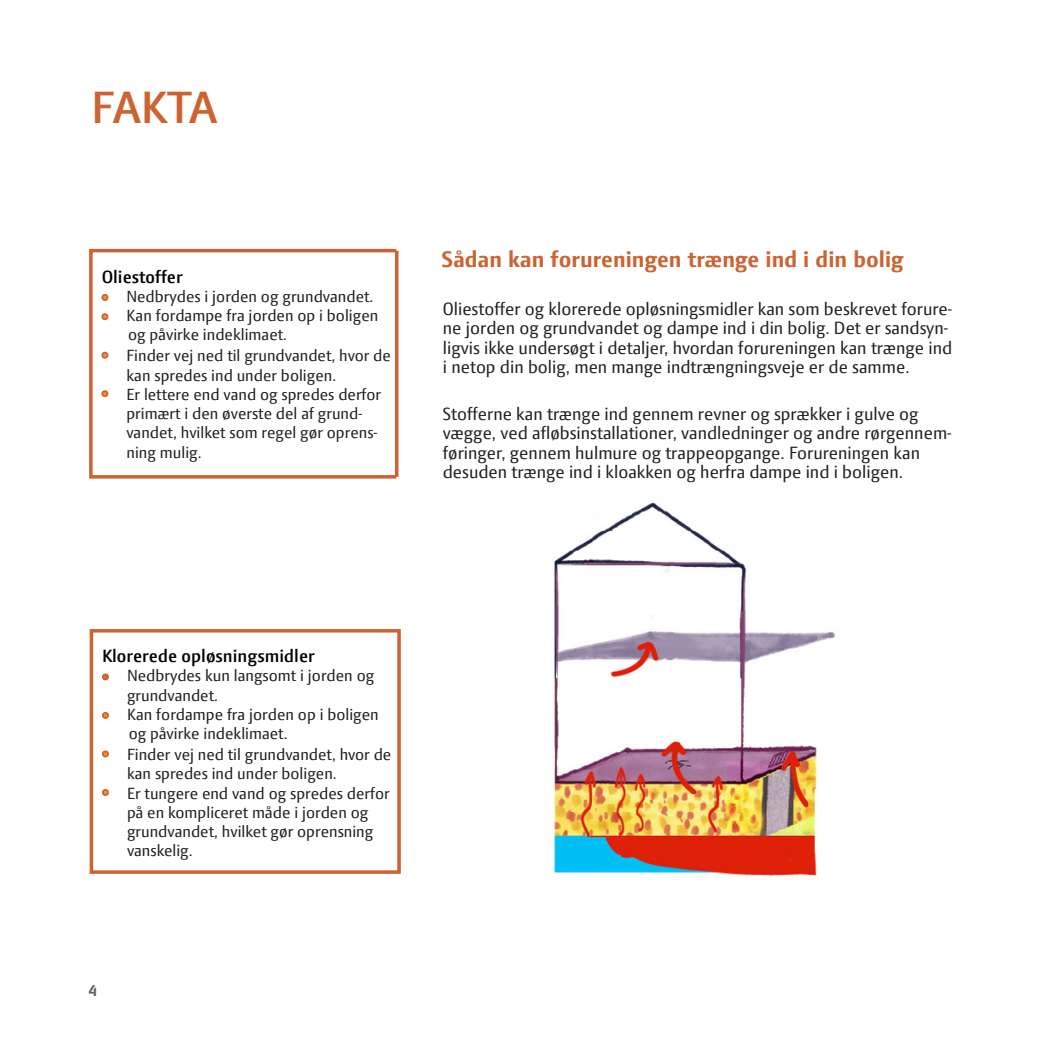
<style>
.page{position:relative;width:1042px;height:1042px;background:#fff}
.page>*{position:absolute;margin:0;border:0;box-sizing:border-box;transform-origin:0 0}
.Stor_over{font:600 49px "Press Sans";letter-spacing:-.025em;color:#cc6330}
.Underrubrik{font:700 24.5px "Press Sans";color:#cc6330}
.brød{font:19.25px/19.2px "Press Sans";color:#231f20}
.t1{font:600 19.25px "Press Sans";color:#000}
.t2{font:17.5px/19.2px "Press Sans";color:#231f20}
.t3{font:700 17.5px "Press Sans";color:#636366}
.s1{color:#f7931d}
.s2{color:#f36421}
</style>
<div class="page">
<img style="left:553px;top:502px;width:283px;height:374px">
<div style="left:102px;top:673px;width:7px;height:7px;border:2px solid #cc6330;border-radius:50%"></div>
<div style="left:102px;top:712px;width:7px;height:7px;border:2px solid #cc6330;border-radius:50%"></div>
<div style="left:102px;top:750px;width:7px;height:7px;border:2px solid #cc6330;border-radius:50%"></div>
<div style="left:102px;top:789px;width:7px;height:7px;border:2px solid #cc6330;border-radius:50%"></div>
<div style="left:90px;top:629px;width:311px;height:245px;border:4px solid #cc6330"></div>
<hr style="left:91px;top:631px;width:1px;height:237px;background:#cc6330">
<div style="left:101px;top:294px;width:7px;height:7px;border:2px solid #cc6330;border-radius:50%"></div>
<div style="left:101px;top:313px;width:7px;height:7px;border:2px solid #cc6330;border-radius:50%"></div>
<div style="left:101px;top:352px;width:7px;height:7px;border:2px solid #cc6330;border-radius:50%"></div>
<div style="left:101px;top:390px;width:7px;height:7px;border:2px solid #cc6330;border-radius:50%"></div>
<div style="left:89px;top:249px;width:309px;height:229px;border:4px solid #cc6330"></div>
<hr style="left:395px;top:251px;width:3px;height:226px;background:#cc6330">
<p class="Stor_over" style="left:91px;top:84px;width:128px">FAKTA</p>
<p class="t1" style="left:102px;top:267px;width:83px">Oliestoffer</p>
<p class="t2" style="left:102px;top:288px;width:273px"><span class="s1">•</span> Nedbrydes i jorden og grundvandet.</p>
<p class="t2" style="left:128px;top:308px;width:252px;text-indent:-26px"><span class="s1">•</span> Kan fordampe fra jorden op i boligen og påvirke indeklimaet.</p>
<p class="t2" style="left:126px;top:348px;width:266px;text-indent:-25px"><span class="s1">•</span> Finder vej ned til grundvandet, hvor de kan spredes ind under boligen.</p>
<p class="t2" style="left:126px;top:386px;width:256px;text-indent:-25px"><span class="s1">•</span> Er lettere end vand og spredes derfor primært i den øverste del af grund&shy;vandet, hvilket som regel gør oprens&shy;ning mulig.</p>
<p class="Underrubrik" style="left:441px;top:248px;width:464px">Sådan kan forureningen trænge ind i din bolig</p>
<p class="brød" style="left:443px;top:301px;width:511px">Oliestoffer og klorerede opløsningsmidler kan som beskrevet forure&shy;ne jorden og grundvandet og dampe ind i din bolig. Det er sandsyn&shy;ligvis ikke undersøgt i detaljer, hvordan forureningen kan trænge ind i netop din bolig, men mange indtrængningsveje er de samme.</p>
<p class="brød" style="left:443px;top:406px;width:510px">Stofferne kan trænge ind gennem revner og sprækker i gulve og vægge, ved afløbsinstallationer, vandledninger og andre rørgennem&shy;føringer, gennem hulmure og trappeopgange. Forureningen kan desuden trænge ind i kloakken og herfra dampe ind i boligen.</p>
<p class="t1" style="left:102px;top:647px;width:214px">Klorerede opløsningsmidler</p>
<p class="t2" style="left:127px;top:668px;width:249px;text-indent:-25px"><span class="s2">•</span> Nedbrydes kun langsomt i jorden og grundvandet.</p>
<p class="t2" style="left:129px;top:706px;width:252px;text-indent:-26px"><span class="s1">•</span> Kan fordampe fra jorden op i boligen og påvirke indeklimaet.</p>
<p class="t2" style="left:127px;top:747px;width:266px;text-indent:-25px"><span class="s1">•</span> Finder vej ned til grundvandet, hvor de kan spredes ind under boligen.</p>
<p class="t2" style="left:127px;top:785px;width:264px;text-indent:-25px"><span class="s1">•</span> Er tungere end vand og spredes derfor på en kompliceret måde i jorden og grundvandet, hvilket gør oprensning vanskelig.</p>
<p class="t3" style="left:88px;top:982px;width:10px">4</p>
</div>
